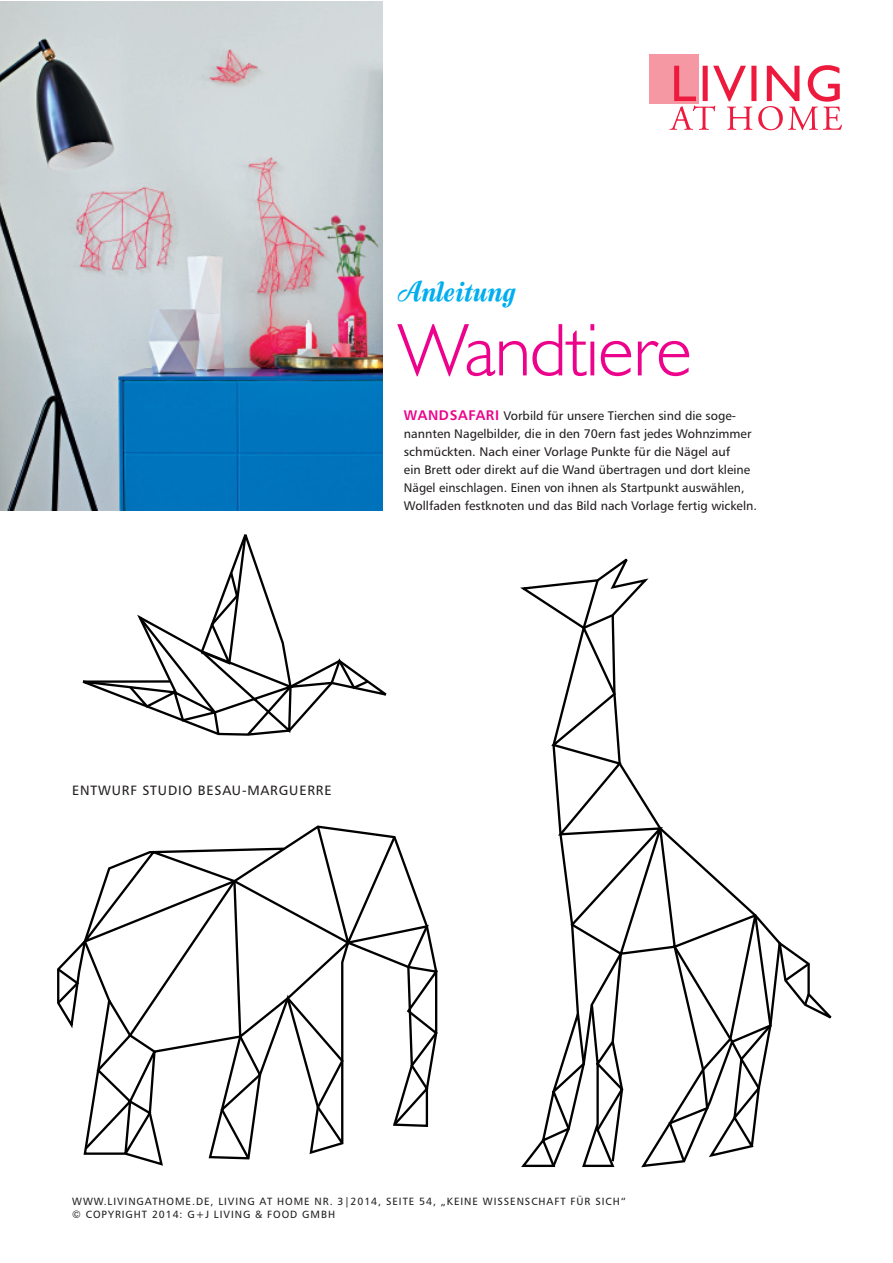
<style>
.page{position:relative;width:893px;height:1263px;background:#fff}
.page>*{position:absolute;margin:0;border:0;box-sizing:border-box;transform-origin:0 0}
.t1{font:300 75px "Humanist 521 BT";letter-spacing:-.01em;color:#ed028c}
.t2{font:27px "Semilla";letter-spacing:.03em;color:#00aeef}
.t3{font:13.5px "Humanist 777 BT Roman B";letter-spacing:.06em;color:#231f20}
.t4{font:12.45px/18px "Humanist 777 BT Roman B";color:#231f20}
.t5{font:10.5px/13.5px "Humanist 777 BT Roman B";letter-spacing:.09em;color:#231f20}
.s1{font-family:"Humanist 777 BT Bold B";font-size:13.95px;color:#ed028c}
</style>
<div class="page">
<div style="left:649px;top:54px;width:50px;height:50px;background:#f598a3"></div>
<svg style="left:669px;top:65px;width:173px;height:65px"></svg>
<img style="left:0;top:1px;width:383px;height:509px">
<svg style="left:600px;top:558px;width:70px;height:610px"></svg>
<svg style="left:610px;top:1045px;width:14px;height:119px"></svg>
<svg style="left:520px;top:577px;width:80px;height:590px"></svg>
<svg style="left:610px;top:613px;width:145px;height:432px"></svg>
<svg style="left:667px;top:913px;width:165px;height:251px"></svg>
<svg style="left:232px;top:845px;width:206px;height:282px"></svg>
<svg style="left:315px;top:825px;width:82px;height:125px"></svg>
<svg style="left:263px;top:878px;width:88px;height:226px"></svg>
<svg style="left:284px;top:995px;width:61px;height:151px"></svg>
<svg style="left:57px;top:849px;width:206px;height:314px"></svg>
<svg style="left:82px;top:681px;width:305px;height:19px"></svg>
<svg style="left:127px;top:534px;width:244px;height:202px"></svg>
<hr style="left:83px;top:680px;width:87px;height:3px;background:#000002">
<h2 class="t2" style="left:398px;top:275px;width:118px">Anleitung</h2>
<h1 class="t1" style="left:398px;top:304px;width:295px">Wandtiere</h1>
<p class="t4" style="left:404px;top:406px;width:355px"><span class="s1">WANDSAFARI</span> Vorbild für unsere Tierchen sind die soge&shy;nannten Nagelbilder, die in den 70ern fast jedes Wohnzimmer schmückten. Nach einer Vorlage Punkte für die Nägel auf<br>ein Brett oder direkt auf die Wand übertragen und dort kleine Nägel einschlagen. Einen von ihnen als Startpunkt auswählen, Wollfaden festknoten und das Bild nach Vorlage fertig wickeln.</p>
<p class="t3" style="left:72px;top:782px;width:261px">ENTWURF STUDIO BESAU-MARGUERRE</p>
<p class="t5" style="left:72px;top:1194px;width:555px">WWW.LIVINGATHOME.DE, LIVING AT HOME NR. 3|2014, SEITE 54, „KEINE WISSENSCHAFT FÜR SICH“ © COPYRIGHT 2014: G+J LIVING &amp; FOOD GMBH</p>
</div>
